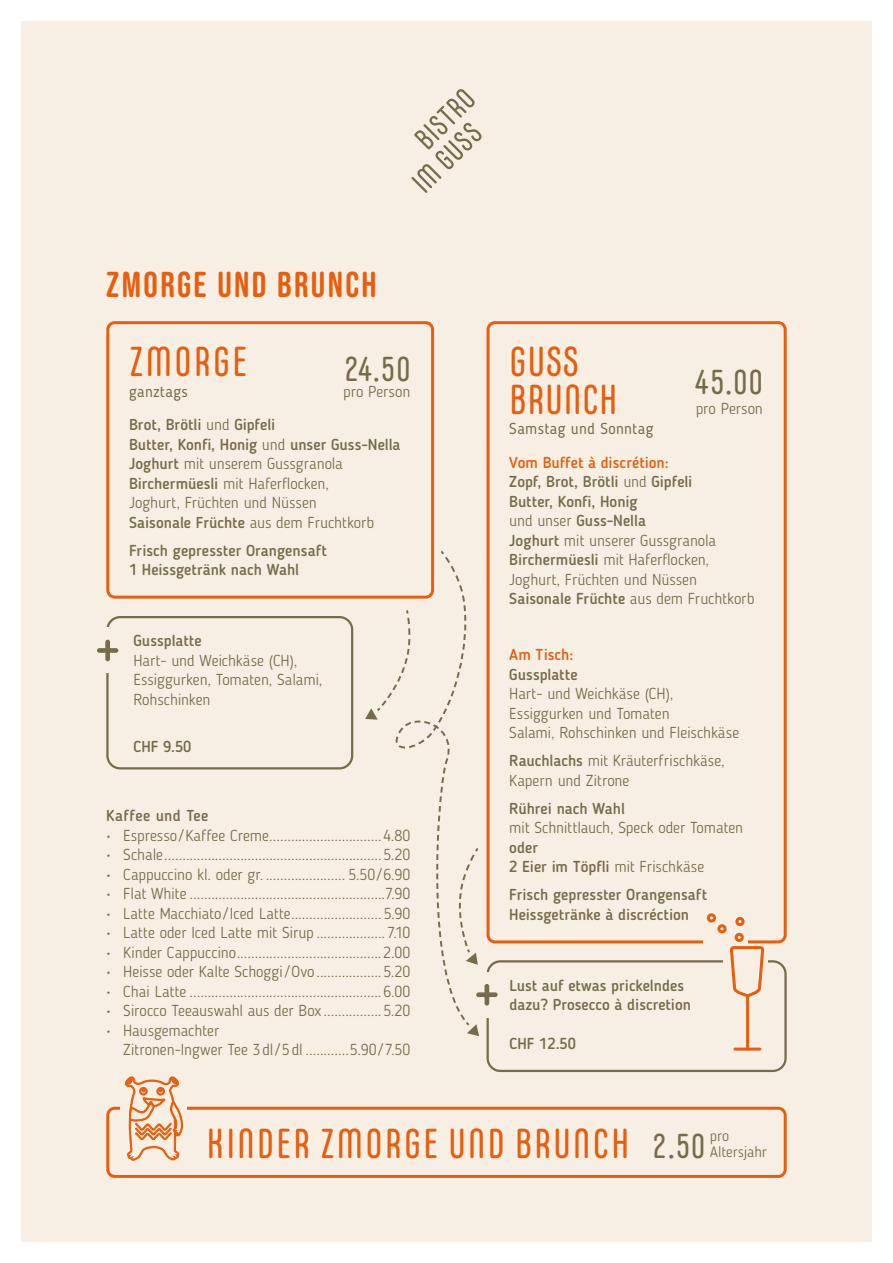
<style>
.page{position:relative;width:893px;height:1263px;background:#fff}
.page>*{position:absolute;margin:0;border:0;box-sizing:border-box;transform-origin:0 0}
.t1{font:60px "Bebas Neue Rounded";color:#766b4a}
.t2{font:42px "Carl Marx";letter-spacing:.04em;color:#e65e0e}
.t3{font:42px/37.5px "Carl Marx";letter-spacing:.01em;color:#e65e0e}
.t4{font:36px "Bebas Neue Rounded";letter-spacing:.065em;color:#e65e0e}
.t5{font:34.5px "Carl Marx";letter-spacing:.04em;color:#766b4a}
.t6{font:300 15.75px/19.5px "Blogger Sans";letter-spacing:-.005em;color:#766b4a}
.t7{font:500 15.75px/19.5px "Blogger Sans";color:#766b4a}
.t8{font:15.75px "Blogger Sans";letter-spacing:.02em;color:#766b4a}
.t9{font:500 15.75px "Blogger Sans";letter-spacing:.025em;color:#766b4a}
.t10{font:500 15.75px "Blogger Sans";letter-spacing:.005em;color:#e65e0e}
.t11{font:300 15px "Blogger Sans";letter-spacing:-.005em;color:#766b4a}
.s1{font-weight:300}
.s2{font-weight:500;color:#e65e0e}
.s3{font-weight:500}
.s4{font-size:34.5px;color:#766b4a}
</style>
<div class="page">
<div style="left:21px;top:21px;width:851px;height:1221px;background:#f7efe4"></div>
<svg style="left:411px;top:89px;width:71px;height:104px"></svg>
<div style="left:106px;top:321px;width:328px;height:278px;border:3px solid #e65e0e;border-radius:7px"></div>
<div style="left:486px;top:321px;width:301px;height:622px;border:3px solid #e65e0e;border-radius:7px"></div>
<div style="left:486px;top:960px;width:301px;height:112px;border:2px solid #766b4a;border-radius:13px"></div>
<div style="left:703px;top:925px;width:44px;height:27px;background:#f7efe4"></div>
<svg style="left:763px;top:947px;width:5px;height:16px"></svg>
<svg style="left:705px;top:913px;width:58px;height:138px"></svg>
<div style="left:475px;top:972px;width:24px;height:45px;background:#f7efe4"></div>
<div style="left:106px;top:616px;width:247px;height:153px;border:2px solid #766b4a;border-radius:13px"></div>
<div style="left:96px;top:628px;width:24px;height:45px;background:#f7efe4"></div>
<div style="left:106px;top:1107px;width:681px;height:71px;border:3px solid #e65e0e;border-radius:7px"></div>
<div style="left:120px;top:1093px;width:66px;height:33px;background:#f7efe4"></div>
<svg style="left:125px;top:1076px;width:58px;height:85px"></svg>
<svg style="left:365px;top:549px;width:114px;height:487px"></svg>
<h3 class="t4" style="left:106px;top:264px;width:272px">ZMORGE UND BRUNCH</h3>
<h2 class="t2" style="left:129px;top:338px;width:120px">ZMORGE</h2>
<p class="t8" style="left:129px;top:382px;width:60px">ganztags</p>
<h3 class="t5" style="left:345px;top:350px;width:67px">24.50</h3>
<p class="t7" style="left:129px;top:415px;width:273px">Brot, Brötli <span class="s1">und</span> Gipfeli<br>Butter, Konfi, Honig <span class="s1">und</span> unser Guss-Nella Joghurt <span class="s1">mit unserem Gussgranola </span>Birchermüesli <span class="s1">mit Haferflocken,<br>Joghurt, Früchten und Nüssen<br></span>Saisonale Früchte <span class="s1">aus dem Fruchtkorb</span></p>
<p class="t7" style="left:129px;top:541px;width:199px">Frisch gepresster Orangensaft<br>1 Heissgetränk nach Wahl</p>
<p class="t6" style="left:343px;top:381px;width:69px">pro Person</p>
<h1 class="t1" style="left:96px;top:617px;width:25px">+</h1>
<p class="t7" style="left:133px;top:631px;width:70px">Gussplatte</p>
<p class="t6" style="left:133px;top:651px;width:191px">Hart- und Weichkäse (CH),<br>Essiggurken, Tomaten, Salami,<br>Rohschinken</p>
<p class="t7" style="left:133px;top:737px;width:60px">CHF 9.50</p>
<p class="t9" style="left:106px;top:806px;width:104px">Kaffee und Tee</p>
<p class="t6" style="left:106px;top:825px;width:164px">• Espresso / Kaffee Creme</p>
<p class="t6" style="left:383px;top:825px;width:29px">4.80</p>
<p class="t6" style="left:106px;top:845px;width:58px">• Schale</p>
<p class="t6" style="left:383px;top:845px;width:28px">5.20</p>
<p class="t6" style="left:106px;top:864px;width:159px">• Cappuccino kl. oder gr.</p>
<p class="t6" style="left:349px;top:864px;width:63px">5.50 / 6.90</p>
<p class="t6" style="left:106px;top:884px;width:82px">• Flat White</p>
<p class="t6" style="left:385px;top:884px;width:27px">7.90</p>
<p class="t6" style="left:106px;top:903px;width:186px">• Latte Macchiato /Iced Latte</p>
<p class="t6" style="left:384px;top:903px;width:28px">5.90</p>
<p class="t6" style="left:106px;top:923px;width:209px">• Latte oder Iced Latte mit Sirup</p>
<p class="t6" style="left:387px;top:923px;width:25px">7.10</p>
<p class="t6" style="left:106px;top:942px;width:131px">• Kinder Cappuccino</p>
<p class="t6" style="left:383px;top:942px;width:28px">2.00</p>
<p class="t6" style="left:106px;top:962px;width:210px">• Heisse oder Kalte Schoggi/Ovo</p>
<p class="t6" style="left:383px;top:962px;width:28px">5.20</p>
<p class="t6" style="left:106px;top:981px;width:82px">• Chai Latte</p>
<p class="t6" style="left:384px;top:981px;width:28px">6.00</p>
<p class="t6" style="left:106px;top:1001px;width:217px">• Sirocco Teeauswahl aus der Box</p>
<p class="t6" style="left:383px;top:1001px;width:28px">5.20</p>
<p class="t6" style="left:123px;top:1020px;width:181px;text-indent:-17px">• Hausgemachter<br>Zitronen-Ingwer Tee 3dl/ 5dl</p>
<p class="t6" style="left:350px;top:1040px;width:62px">5.90 / 7.50</p>
<h2 class="t3" style="left:509px;top:343px;width:110px">GUSS<br>BRUNCH</h2>
<p class="t8" style="left:509px;top:419px;width:146px">Samstag und Sonntag</p>
<h3 class="t5" style="left:695px;top:363px;width:70px">45.00</h3>
<p class="t6" style="left:696px;top:398px;width:69px">pro Person</p>
<p class="t6" style="left:509px;top:453px;width:246px"><span class="s2">Vom Buffet à discrétion:<br></span><span class="s3">Zopf, Brot, Brötli</span> und <span class="s3">Gipfeli<br>Butter, Konfi, Honig<br></span>und unser <span class="s3">Guss-Nella<br>Joghurt</span> mit unserer Gussgranola<br><span class="s3">Birchermüesli</span> mit Haferflocken,<br>Joghurt, Früchten und Nüssen<br><span class="s3">Saisonale Früchte</span> aus dem Fruchtkorb</p>
<p class="t10" style="left:509px;top:645px;width:65px">Am Tisch:</p>
<p class="t7" style="left:509px;top:664px;width:70px">Gussplatte</p>
<p class="t6" style="left:509px;top:684px;width:231px">Hart- und Weichkäse (CH),<br>Essiggurken und Tomaten<br>Salami, Rohschinken und Fleischkäse</p>
<p class="t6" style="left:509px;top:751px;width:217px"><span class="s3">Rauchlachs</span> mit Kräuterfrischkäse,<br>Kapern und Zitrone</p>
<p class="t7" style="left:509px;top:798px;width:117px">Rührei nach Wahl</p>
<p class="t6" style="left:509px;top:818px;width:235px">mit Schnittlauch, Speck oder Tomaten</p>
<p class="t7" style="left:509px;top:837px;width:196px">oder<br>2 Eier im Töpfli <span class="s1">mit Frischkäse</span></p>
<p class="t7" style="left:509px;top:885px;width:199px">Frisch gepresster Orangensaft<br>Heissgetränke à discréction</p>
<h1 class="t1" style="left:475px;top:961px;width:25px">+</h1>
<p class="t7" style="left:509px;top:975px;width:183px">Lust auf etwas prickelndes dazu? Prosecco à discretion</p>
<p class="t7" style="left:509px;top:1034px;width:68px">CHF 12.50</p>
<h2 class="t2" style="left:206px;top:1120px;width:500px">KINDER ZMORGE UND BRUNCH <span class="s4">2.50</span></h2>
<p class="t11" style="left:710px;top:1126px;width:21px">pro</p>
<p class="t11" style="left:710px;top:1143px;width:59px">Altersjahr</p>
</div>
